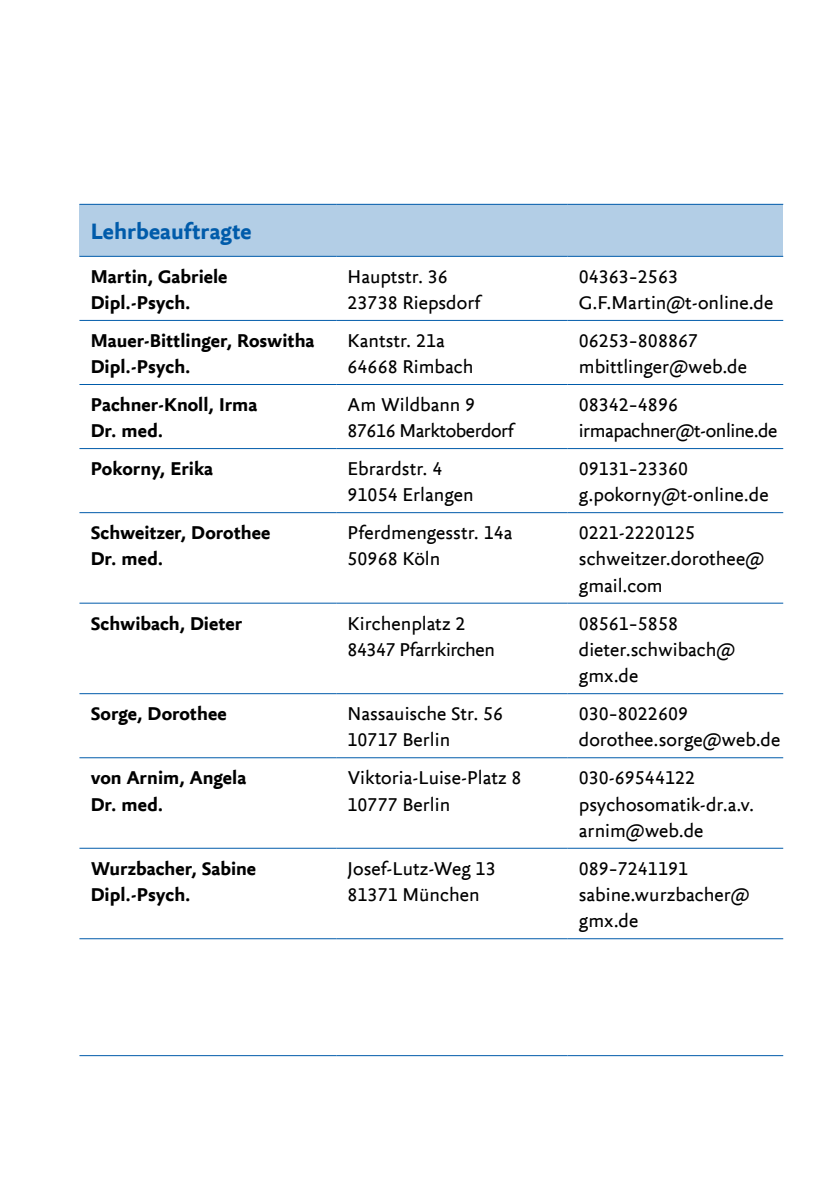
<style>
.page{position:relative;width:840px;height:1191px;background:#fff}
.page>*{position:absolute;margin:0;border:0;box-sizing:border-box;transform-origin:0 0}
.t1{font:700 24px "Yoga Sans Offc";color:#005baa}
.t2{font:20px/26.4px "Yoga Sans Offc";color:#000}
.t3{font:700 20px/26.4px "Yoga Sans Offc";color:#000}
.t4{font:20px/26.4px "Yoga Sans Offc";letter-spacing:-.025em;color:#000}
</style>
<div class="page">
<div style="left:79px;top:204px;width:703px;height:52px;background:#b3cee6"></div>
<svg style="left:79px;top:319px;width:703px;height:621px"></svg>
<hr style="left:79px;top:384px;width:257px;height:1px;background:#005baa">
<hr style="left:336px;top:384px;width:231px;height:1px;background:#005baa">
<hr style="left:567px;top:384px;width:215px;height:1px;background:#005baa">
<hr style="left:79px;top:448px;width:257px;height:1px;background:#005baa">
<hr style="left:336px;top:448px;width:231px;height:1px;background:#005baa">
<hr style="left:567px;top:448px;width:215px;height:1px;background:#005baa">
<hr style="left:79px;top:512px;width:257px;height:1px;background:#005baa">
<hr style="left:336px;top:512px;width:231px;height:1px;background:#005baa">
<hr style="left:567px;top:512px;width:215px;height:1px;background:#005baa">
<hr style="left:79px;top:603px;width:257px;height:1px;background:#005baa">
<hr style="left:336px;top:603px;width:231px;height:1px;background:#005baa">
<hr style="left:567px;top:603px;width:215px;height:1px;background:#005baa">
<hr style="left:79px;top:693px;width:257px;height:1px;background:#005baa">
<hr style="left:336px;top:693px;width:231px;height:1px;background:#005baa">
<hr style="left:567px;top:693px;width:215px;height:1px;background:#005baa">
<hr style="left:79px;top:757px;width:257px;height:1px;background:#005baa">
<hr style="left:336px;top:757px;width:231px;height:1px;background:#005baa">
<hr style="left:567px;top:757px;width:215px;height:1px;background:#005baa">
<hr style="left:79px;top:848px;width:257px;height:1px;background:#005baa">
<hr style="left:336px;top:848px;width:231px;height:1px;background:#005baa">
<hr style="left:567px;top:848px;width:215px;height:1px;background:#005baa">
<hr style="left:79px;top:256px;width:257px;height:1px;background:#005baa">
<hr style="left:336px;top:256px;width:231px;height:1px;background:#005baa">
<hr style="left:567px;top:256px;width:215px;height:1px;background:#005baa">
<hr style="left:79px;top:320px;width:257px;height:1px;background:#005baa">
<hr style="left:336px;top:320px;width:231px;height:1px;background:#005baa">
<hr style="left:567px;top:320px;width:215px;height:1px;background:#005baa">
<hr style="left:79px;top:938px;width:257px;height:1px;background:#005baa">
<hr style="left:336px;top:938px;width:231px;height:1px;background:#005baa">
<hr style="left:567px;top:938px;width:215px;height:1px;background:#005baa">
<hr style="left:79px;top:1055px;width:257px;height:1px;background:#005baa">
<hr style="left:336px;top:1055px;width:231px;height:1px;background:#005baa">
<hr style="left:567px;top:1055px;width:215px;height:1px;background:#005baa">
<hr style="left:79px;top:204px;width:257px;height:1px;background:#005baa">
<hr style="left:336px;top:204px;width:231px;height:1px;background:#005baa">
<hr style="left:567px;top:204px;width:215px;height:1px;background:#005baa">
<p class="t1" style="left:91px;top:219px;width:162px">Lehrbeauftragte</p>
<p class="t3" style="left:91px;top:263px;width:138px">Martin, Gabriele<br>Dipl.-Psych.</p>
<p class="t2" style="left:347px;top:263px;width:134px">Hauptstr. 36<br>23738 Riepsdorf</p>
<p class="t2" style="left:578px;top:263px;width:196px">04363–2563<br>G.F.Martin@t-online.de</p>
<p class="t3" style="left:91px;top:327px;width:225px">Mauer-Bittlinger, Roswitha<br>Dipl.-Psych.</p>
<p class="t2" style="left:347px;top:327px;width:127px">Kantstr. 21a<br>64668 Rimbach</p>
<p class="t2" style="left:578px;top:327px;width:169px">06253–808867 mbittlinger@web.de</p>
<p class="t3" style="left:91px;top:392px;width:168px">Pachner-Knoll, Irma<br>Dr. med.</p>
<p class="t4" style="left:347px;top:391px;width:168px">Am Wildbann 9<br>87616 Marktoberdorf</p>
<p class="t4" style="left:578px;top:391px;width:200px">08342–4896 irmapachner@t-online.de</p>
<p class="t3" style="left:91px;top:456px;width:124px">Pokorny, Erika</p>
<p class="t2" style="left:347px;top:456px;width:127px">Ebrardstr. 4<br>91054 Erlangen</p>
<p class="t2" style="left:578px;top:456px;width:191px">09131–23360 g.pokorny@t-online.de</p>
<p class="t3" style="left:91px;top:520px;width:181px">Schweitzer, Dorothee<br>Dr. med.</p>
<p class="t2" style="left:347px;top:520px;width:166px">Pferdmengesstr. 14a<br>50968 Köln</p>
<p class="t2" style="left:578px;top:520px;width:187px">0221-2220125 schweitzer.dorothee@ gmail.com</p>
<p class="t3" style="left:91px;top:610px;width:153px">Schwibach, Dieter</p>
<p class="t4" style="left:347px;top:610px;width:149px">Kirchenplatz 2<br>84347 Pfarrkirchen</p>
<p class="t2" style="left:578px;top:610px;width:158px">08561–5858 dieter.schwibach@ gmx.de</p>
<p class="t3" style="left:91px;top:701px;width:137px">Sorge, Dorothee</p>
<p class="t2" style="left:347px;top:701px;width:157px">Nassauische Str. 56<br>10717 Berlin</p>
<p class="t2" style="left:578px;top:701px;width:203px">030–8022609 dorothee.sorge@web.de</p>
<p class="t3" style="left:91px;top:765px;width:157px">von Arnim, Angela<br>Dr. med.</p>
<p class="t2" style="left:347px;top:765px;width:175px">Viktoria-Luise-Platz 8<br>10777 Berlin</p>
<p class="t2" style="left:578px;top:765px;width:176px">030-69544122 psychosomatik-dr.a.v. arnim@web.de</p>
<p class="t3" style="left:91px;top:855px;width:167px">Wurzbacher, Sabine<br>Dipl.-Psych.</p>
<p class="t2" style="left:347px;top:855px;width:149px">Josef-Lutz-Weg 13<br>81371 München</p>
<p class="t2" style="left:578px;top:855px;width:172px">089–7241191 sabine.wurzbacher@ gmx.de</p>
</div>
